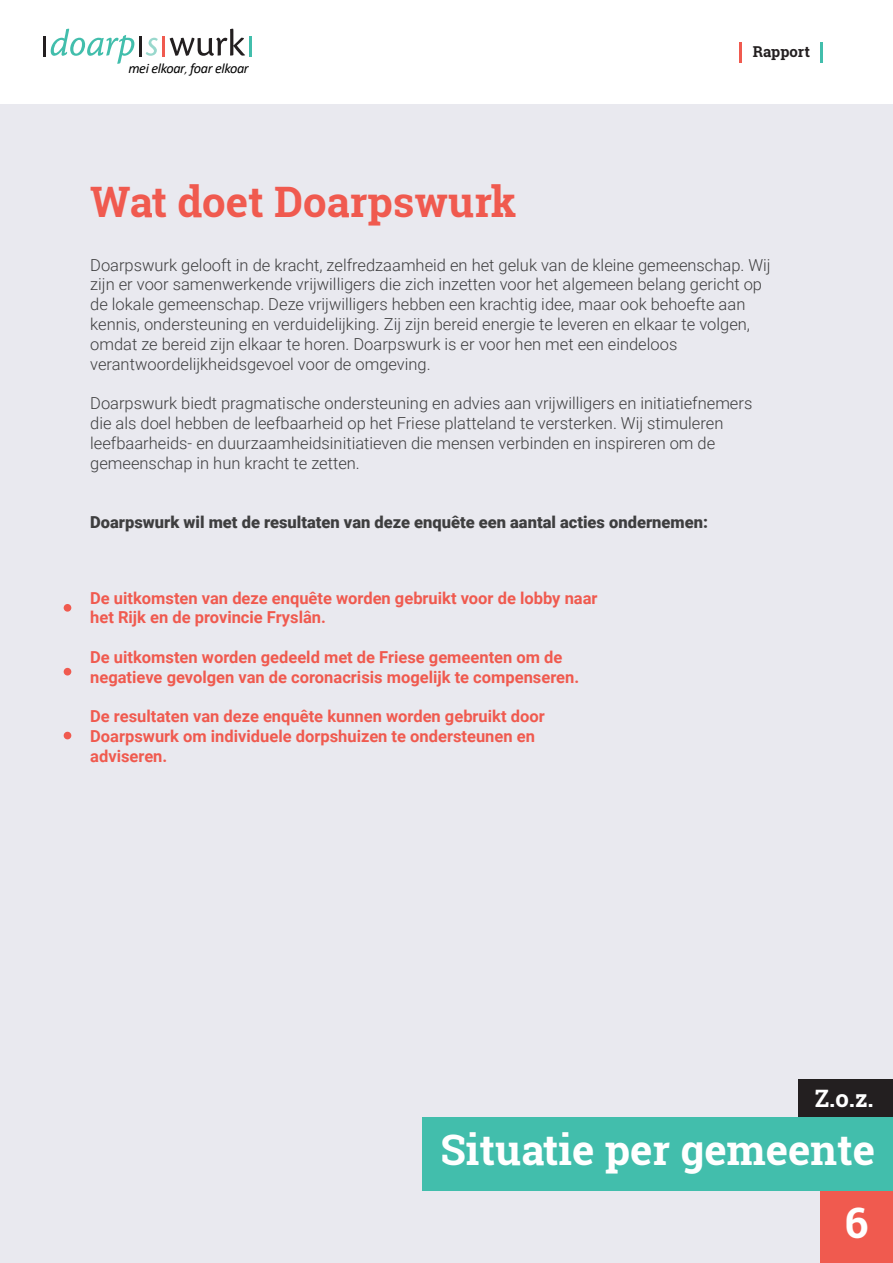
<style>
.page{position:relative;width:893px;height:1263px;background:#fff}
.page>*{position:absolute;margin:0;border:0;box-sizing:border-box;transform-origin:0 0}
.t1{font:700 42px "Roboto Slab";color:#fff}
.t2{font:700 42px "Roboto Slab";color:#f05a4f}
.t3{font:700 24px "Roboto Slab";color:#fff}
.t4{font:300 16.5px/19.8px "Roboto";color:#3e3e3f}
.t5{font:700 16.5px/19.8px "Roboto";color:#f05a4f}
.t6{font:900 16.5px "Roboto";color:#3e3e3f}
.t7{font:700 15px "Roboto Slab";color:#231f20}
.t8{font:italic 14.25px "Calibri";letter-spacing:-.025em;color:#000001}
.s1{font-size:10.65px}
</style>
<div class="page">
<div style="left:0;top:105px;width:893px;height:1158px;background:#e9e9ef"></div>
<svg style="left:146px;top:38px;width:12px;height:18px"></svg>
<hr style="left:139px;top:36px;width:2px;height:20px;background:#231f20">
<hr style="left:43px;top:36px;width:3px;height:20px;background:#231f20">
<hr style="left:162px;top:36px;width:3px;height:20px;background:#f05a4f">
<hr style="left:249px;top:36px;width:3px;height:20px;background:#42beac">
<svg style="left:51px;top:29px;width:83px;height:35px"></svg>
<svg style="left:170px;top:29px;width:75px;height:27px"></svg>
<hr style="left:739px;top:42px;width:3px;height:20px;background:#f05a4f">
<hr style="left:821px;top:42px;width:2px;height:20px;background:#42beac">
<div style="left:64px;top:604px;width:7px;height:8px;background:#f05a4f;border-radius:50%"></div>
<div style="left:64px;top:732px;width:7px;height:7px;background:#f05a4f;border-radius:50%"></div>
<div style="left:64px;top:668px;width:7px;height:7px;background:#f05a4f;border-radius:50%"></div>
<div style="left:821px;top:1191px;width:72px;height:72px;background:#f05a4f"></div>
<div style="left:422px;top:1117px;width:471px;height:74px;background:#42beac"></div>
<div style="left:798px;top:1079px;width:95px;height:38px;background:#231f20"></div>
<p class="t8" style="left:128px;top:59px;width:122px">mei elkoar<span class="s1">,</span> foar elkoar</p>
<p class="t7" style="left:753px;top:41px;width:59px">Rapport</p>
<h1 class="t2" style="left:90px;top:173px;width:428px">Wat doet Doarpswurk</h1>
<p class="t4" style="left:90px;top:254px;width:682px">Doarpswurk gelooft in de kracht, zelfredzaamheid en het geluk van de kleine gemeenschap. Wij zijn er voor samenwerkende vrijwilligers die zich inzetten voor het algemeen belang gericht op de lokale gemeenschap. Deze vrijwilligers hebben een krachtig idee, maar ook behoefte aan kennis, ondersteuning en verduidelijking. Zij zijn bereid energie te leveren en elkaar te volgen, omdat ze bereid zijn elkaar te horen. Doarpswurk is er voor hen met een eindeloos verantwoordelijkheidsgevoel voor de omgeving.</p>
<p class="t4" style="left:90px;top:393px;width:664px">Doarpswurk biedt pragmatische ondersteuning en advies aan vrijwilligers en initiatiefnemers die als doel hebben de leefbaarheid op het Friese platteland te versterken. Wij stimuleren leefbaarheids- en duurzaamheidsinitiatieven die mensen verbinden en inspireren om de gemeenschap in hun kracht te zetten.</p>
<p class="t6" style="left:90px;top:510px;width:619px">Doarpswurk wil met de resultaten van deze enquête een aantal acties ondernemen:</p>
<p class="t5" style="left:90px;top:587px;width:509px">De uitkomsten van deze enquête worden gebruikt voor de lobby naar het Rijk en de provincie Fryslân.</p>
<p class="t5" style="left:90px;top:647px;width:490px">De uitkomsten worden gedeeld met de Friese gemeenten om de negatieve gevolgen van de coronacrisis mogelijk te compenseren.</p>
<p class="t5" style="left:90px;top:706px;width:456px">De resultaten van deze enquête kunnen worden gebruikt door<br>Doarpswurk om individuele dorpshuizen te ondersteunen en adviseren.</p>
<h2 class="t3" style="left:815px;top:1082px;width:60px">Z.o.z.</h2>
<h1 class="t1" style="left:440px;top:1121px;width:436px">Situatie per gemeente</h1>
<h1 class="t1" style="left:845px;top:1194px;width:25px">6</h1>
</div>
